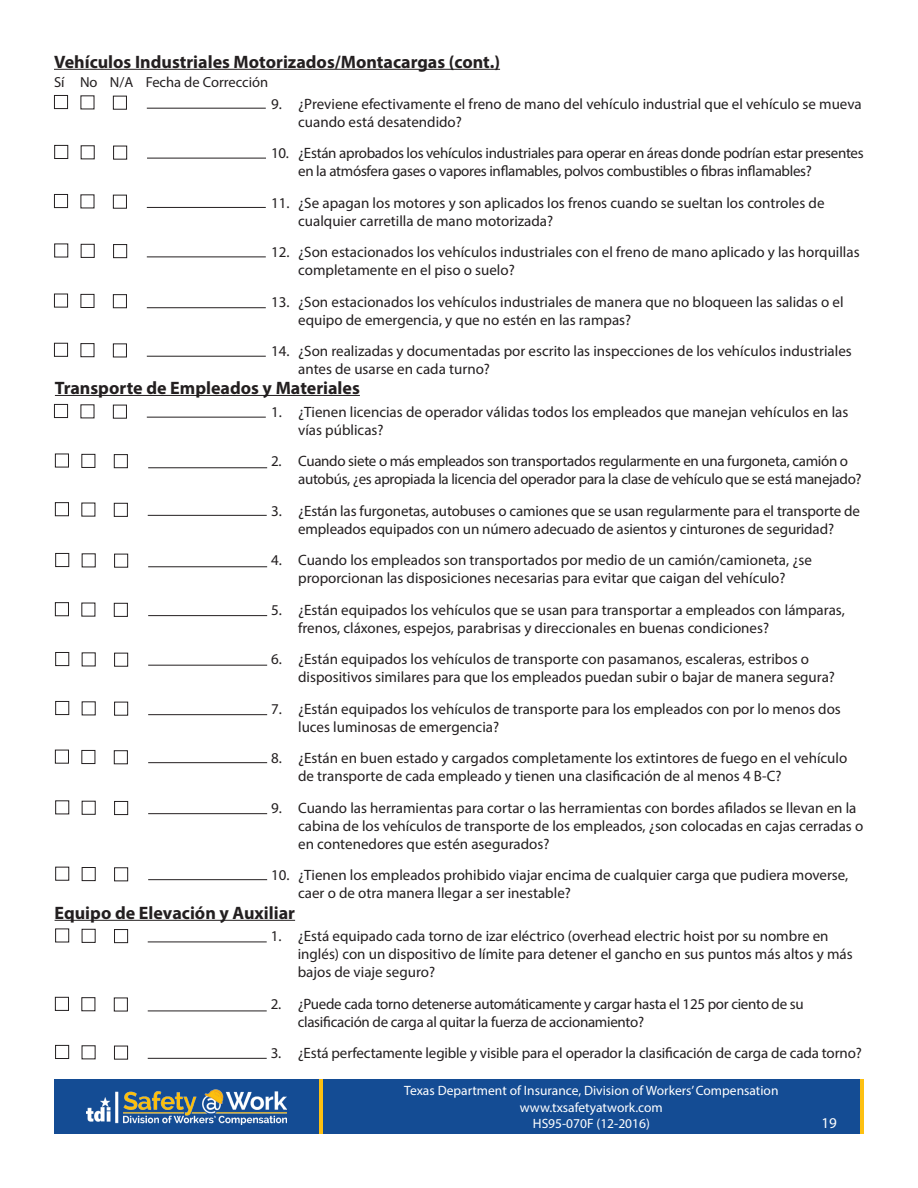
<style>
.page{position:relative;width:918px;height:1188px;background:#fff}
.page>*{position:absolute;margin:0;border:0;box-sizing:border-box;transform-origin:0 0}
.t1{font:700 18px "Myriad Pro";color:#231f20}
.t2{font:15px/18px "Myriad Pro";color:#231f20}
.t3{font:15px/18px "Myriad Pro";letter-spacing:-.02em;color:#231f20}
.t4{font:15px "Myriad Pro";color:#fff}
.t5{font:14.55px "Myriad Pro";color:#231f20}
.t6{font:13.5px/16.5px "Myriad Pro";color:#fff;text-align:center}
</style>
<div class="page">
<div style="left:54px;top:1080px;width:810px;height:54px;background:#144c94"></div>
<img style="left:87px;top:1089px;width:199px;height:36px">
<hr style="left:319px;top:1080px;width:4px;height:54px;background:#fdc011">
<hr style="left:860px;top:1080px;width:4px;height:54px;background:#fdc011">
<hr style="left:54px;top:69px;width:446px;height:1px;background:#231f20">
<div style="left:54px;top:95px;width:14px;height:14px;border:1px solid #231f20"></div>
<div style="left:113px;top:96px;width:14px;height:14px;border:1px solid #231f20"></div>
<div style="left:54px;top:145px;width:14px;height:14px;border:1px solid #231f20"></div>
<div style="left:81px;top:145px;width:14px;height:14px;border:1px solid #231f20"></div>
<div style="left:113px;top:146px;width:14px;height:13px;border:1px solid #231f20"></div>
<div style="left:54px;top:194px;width:14px;height:14px;border:1px solid #231f20"></div>
<div style="left:113px;top:195px;width:14px;height:14px;border:1px solid #231f20"></div>
<div style="left:54px;top:244px;width:14px;height:13px;border:1px solid #231f20"></div>
<div style="left:81px;top:244px;width:14px;height:14px;border:1px solid #231f20"></div>
<div style="left:113px;top:244px;width:14px;height:14px;border:1px solid #231f20"></div>
<div style="left:54px;top:294px;width:14px;height:13px;border:1px solid #231f20"></div>
<div style="left:81px;top:294px;width:13px;height:14px;border:1px solid #231f20"></div>
<div style="left:113px;top:294px;width:14px;height:14px;border:1px solid #231f20"></div>
<div style="left:54px;top:343px;width:14px;height:14px;border:1px solid #231f20"></div>
<div style="left:81px;top:343px;width:13px;height:14px;border:1px solid #231f20"></div>
<div style="left:113px;top:344px;width:14px;height:13px;border:1px solid #231f20"></div>
<hr style="left:147px;top:108px;width:119px;height:1px;background:#231f20">
<hr style="left:147px;top:158px;width:119px;height:1px;background:#231f20">
<hr style="left:147px;top:207px;width:119px;height:1px;background:#231f20">
<hr style="left:147px;top:257px;width:119px;height:1px;background:#231f20">
<hr style="left:147px;top:307px;width:119px;height:1px;background:#231f20">
<hr style="left:147px;top:356px;width:119px;height:1px;background:#231f20">
<hr style="left:55px;top:395px;width:305px;height:1px;background:#231f20">
<div style="left:54px;top:404px;width:14px;height:14px;border:1px solid #231f20"></div>
<div style="left:113px;top:405px;width:14px;height:14px;border:1px solid #231f20"></div>
<div style="left:55px;top:454px;width:14px;height:13px;border:1px solid #231f20"></div>
<div style="left:81px;top:454px;width:14px;height:14px;border:1px solid #231f20"></div>
<div style="left:114px;top:454px;width:14px;height:14px;border:1px solid #231f20"></div>
<div style="left:55px;top:502px;width:14px;height:14px;border:1px solid #231f20"></div>
<div style="left:114px;top:503px;width:14px;height:14px;border:1px solid #231f20"></div>
<div style="left:55px;top:553px;width:14px;height:14px;border:1px solid #231f20"></div>
<div style="left:82px;top:553px;width:14px;height:14px;border:1px solid #231f20"></div>
<div style="left:114px;top:554px;width:14px;height:14px;border:1px solid #231f20"></div>
<div style="left:55px;top:602px;width:14px;height:14px;border:1px solid #231f20"></div>
<div style="left:114px;top:603px;width:14px;height:14px;border:1px solid #231f20"></div>
<div style="left:55px;top:652px;width:14px;height:14px;border:1px solid #231f20"></div>
<div style="left:82px;top:653px;width:14px;height:13px;border:1px solid #231f20"></div>
<div style="left:114px;top:653px;width:14px;height:14px;border:1px solid #231f20"></div>
<div style="left:55px;top:701px;width:14px;height:14px;border:1px solid #231f20"></div>
<div style="left:82px;top:701px;width:14px;height:14px;border:1px solid #231f20"></div>
<div style="left:114px;top:702px;width:14px;height:14px;border:1px solid #231f20"></div>
<div style="left:55px;top:750px;width:14px;height:14px;border:1px solid #231f20"></div>
<div style="left:81px;top:750px;width:14px;height:14px;border:1px solid #231f20"></div>
<div style="left:114px;top:750px;width:14px;height:14px;border:1px solid #231f20"></div>
<div style="left:55px;top:800px;width:14px;height:14px;border:1px solid #231f20"></div>
<div style="left:82px;top:801px;width:14px;height:14px;border:1px solid #231f20"></div>
<div style="left:114px;top:801px;width:14px;height:14px;border:1px solid #231f20"></div>
<div style="left:55px;top:867px;width:14px;height:14px;border:1px solid #231f20"></div>
<div style="left:82px;top:867px;width:14px;height:14px;border:1px solid #231f20"></div>
<div style="left:114px;top:867px;width:14px;height:14px;border:1px solid #231f20"></div>
<hr style="left:147px;top:417px;width:119px;height:1px;background:#231f20">
<hr style="left:148px;top:467px;width:119px;height:1px;background:#231f20">
<hr style="left:148px;top:515px;width:119px;height:1px;background:#231f20">
<hr style="left:148px;top:566px;width:119px;height:1px;background:#231f20">
<hr style="left:148px;top:615px;width:119px;height:1px;background:#231f20">
<hr style="left:148px;top:665px;width:119px;height:1px;background:#231f20">
<hr style="left:148px;top:714px;width:119px;height:1px;background:#231f20">
<hr style="left:148px;top:762px;width:119px;height:1px;background:#231f20">
<hr style="left:148px;top:813px;width:119px;height:1px;background:#231f20">
<hr style="left:148px;top:879px;width:119px;height:1px;background:#231f20">
<hr style="left:55px;top:920px;width:240px;height:1px;background:#231f20">
<div style="left:55px;top:929px;width:14px;height:13px;border:1px solid #231f20"></div>
<div style="left:82px;top:929px;width:14px;height:14px;border:1px solid #231f20"></div>
<div style="left:114px;top:929px;width:14px;height:14px;border:1px solid #231f20"></div>
<div style="left:55px;top:997px;width:14px;height:14px;border:1px solid #231f20"></div>
<div style="left:81px;top:997px;width:14px;height:14px;border:1px solid #231f20"></div>
<div style="left:114px;top:998px;width:14px;height:13px;border:1px solid #231f20"></div>
<div style="left:55px;top:1045px;width:14px;height:14px;border:1px solid #231f20"></div>
<div style="left:114px;top:1046px;width:14px;height:13px;border:1px solid #231f20"></div>
<hr style="left:148px;top:942px;width:119px;height:1px;background:#231f20">
<hr style="left:148px;top:1011px;width:119px;height:1px;background:#231f20">
<hr style="left:148px;top:1058px;width:119px;height:1px;background:#231f20">
<p class="t1" style="left:54px;top:50px;width:448px">Vehículos Industriales Motorizados/Montacargas (cont.)</p>
<p class="t5" style="left:54px;top:73px;width:216px">Sí No N/A Fecha de Corrección</p>
<p class="t2" style="left:298px;top:94px;width:565px;text-indent:-27px">9. ¿Previene efectivamente el freno de mano del vehículo industrial que el vehículo se mueva cuando está desatendido?</p>
<p class="t3" style="left:298px;top:144px;width:567px;text-indent:-27px">10. ¿Están aprobados los vehículos industriales para operar en áreas donde podrían estar presentes en la atmósfera gases o vapores inflamables, polvos combustibles o fibras inflamables?</p>
<p class="t2" style="left:298px;top:193px;width:528px;text-indent:-27px">11. ¿Se apagan los motores y son aplicados los frenos cuando se sueltan los controles de cualquier carretilla de mano motorizada?</p>
<p class="t2" style="left:298px;top:243px;width:563px;text-indent:-27px">12. ¿Son estacionados los vehículos industriales con el freno de mano aplicado y las horquillas completamente en el piso o suelo?</p>
<p class="t2" style="left:298px;top:292px;width:547px;text-indent:-27px">13. ¿Son estacionados los vehículos industriales de manera que no bloqueen las salidas o el equipo de emergencia, y que no estén en las rampas?</p>
<p class="t2" style="left:298px;top:342px;width:555px;text-indent:-27px">14. ¿Son realizadas y documentadas por escrito las inspecciones de los vehículos industriales antes de usarse en cada turno?</p>
<h2 class="t1" style="left:55px;top:376px;width:306px">Transporte de Empleados y Materiales</h2>
<p class="t2" style="left:298px;top:403px;width:552px;text-indent:-27px">1. ¿Tienen licencias de operador válidas todos los empleados que manejan vehículos en las vías públicas?</p>
<p class="t3" style="left:298px;top:452px;width:565px;text-indent:-27px">2. Cuando siete o más empleados son transportados regularmente en una furgoneta, camión o autobús, ¿es apropiada la licencia del operador para la clase de vehículo que se está manejado?</p>
<p class="t2" style="left:271px;top:502px;width:590px;text-align:center">3. ¿Están las furgonetas, autobuses o camiones que se usan regularmente para el transporte de empleados equipados con un número adecuado de asientos y cinturones de seguridad?</p>
<p class="t2" style="left:271px;top:551px;width:542px;text-align:center">4. Cuando los empleados son transportados por medio de un camión/camioneta, ¿se proporcionan las disposiciones necesarias para evitar que caigan del vehículo?</p>
<p class="t2" style="left:298px;top:601px;width:548px;text-indent:-27px">5. ¿Están equipados los vehículos que se usan para transportar a empleados con lámparas, frenos, cláxones, espejos, parabrisas y direccionales en buenas condiciones?</p>
<p class="t2" style="left:298px;top:650px;width:538px;text-indent:-27px">6. ¿Están equipados los vehículos de transporte con pasamanos, escaleras, estribos o dispositivos similares para que los empleados puedan subir o bajar de manera segura?</p>
<p class="t2" style="left:298px;top:700px;width:544px;text-indent:-27px">7. ¿Están equipados los vehículos de transporte para los empleados con por lo menos dos luces luminosas de emergencia?</p>
<p class="t2" style="left:298px;top:749px;width:551px;text-indent:-27px">8. ¿Están en buen estado y cargados completamente los extintores de fuego en el vehículo de transporte de cada empleado y tienen una clasificación de al menos 4 B-C?</p>
<p class="t2" style="left:298px;top:799px;width:567px;text-indent:-27px">9. Cuando las herramientas para cortar o las herramientas con bordes afilados se llevan en la cabina de los vehículos de transporte de los empleados, ¿son colocadas en cajas cerradas o en contenedores que estén asegurados?</p>
<p class="t2" style="left:298px;top:866px;width:552px;text-indent:-27px">10. ¿Tienen los empleados prohibido viajar encima de cualquier carga que pudiera moverse, caer o de otra manera llegar a ser inestable?</p>
<h2 class="t1" style="left:55px;top:901px;width:242px">Equipo de Elevación y Auxiliar</h2>
<p class="t2" style="left:298px;top:927px;width:557px;text-indent:-27px">1. ¿Está equipado cada torno de izar eléctrico (overhead electric hoist por su nombre en inglés) con un dispositivo de límite para detener el gancho en sus puntos más altos y más bajos de viaje seguro?</p>
<p class="t3" style="left:298px;top:995px;width:507px;text-indent:-27px">2. ¿Puede cada torno detenerse automáticamente y cargar hasta el 125 por ciento de su clasificación de carga al quitar la fuerza de accionamiento?</p>
<p class="t2" style="left:271px;top:1044px;width:593px">3. ¿Está perfectamente legible y visible para el operador la clasificación de carga de cada torno?</p>
<p class="t6" style="left:404px;top:1083px;width:376px">Texas Department of Insurance, Division of Workers’ Compensation www.txsafetyatwork.com<br>HS95-070F (12-2016)</p>
<p class="t4" style="left:821px;top:1114px;width:17px">19</p>
</div>
